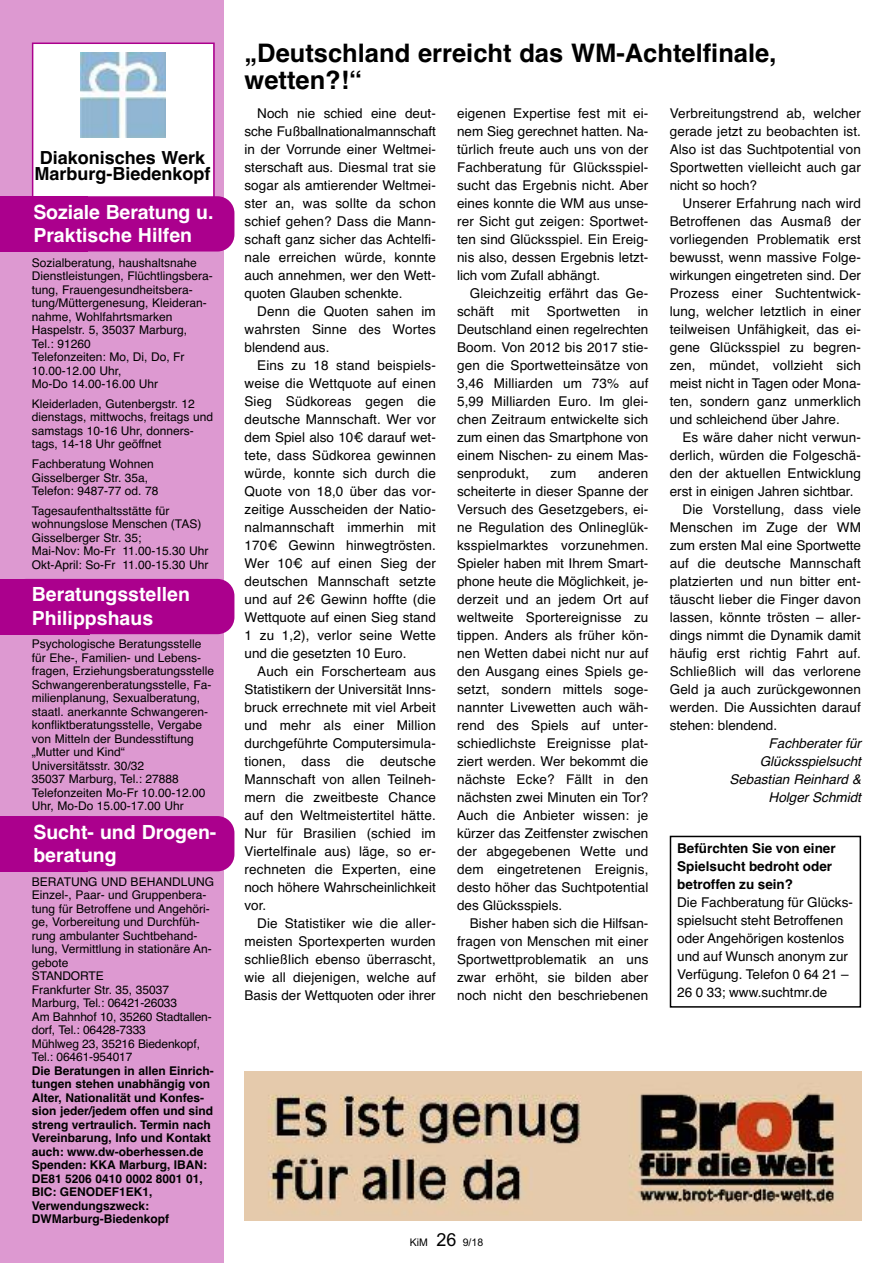
<style>
.page{position:relative;width:893px;height:1263px;background:#fff}
.page>*{position:absolute;margin:0;border:0;box-sizing:border-box;transform-origin:0 0}
.t1{font:700 25.5px/27px "Helvetica";color:#000}
.t2{font:700 19.5px/23.4px "Helvetica";color:#fff}
.t3{font:700 18px/16.5px "Helvetica";color:#000}
.t4{font:13.5px/18px "Helvetica";letter-spacing:.01em;color:#000;text-align:justify}
.t5{font:italic 13.5px/18px "Helvetica";color:#000;text-align:right}
.t6{font:700 13.5px/18px "Helvetica";color:#000}
.t7{font:12px/13.5px "Helvetica";color:#000}
.t8{font:700 12px/13.5px "Helvetica";color:#000}
.t9{font:10.5px "Arial";color:#000}
.s1{font-size:18px}
</style>
<div class="page">
<div style="left:0;top:0;width:223px;height:1263px;background:#dd99d1"></div>
<div style="left:33px;top:44px;width:180px;height:189px;background:#fff"></div>
<div style="left:32px;top:43px;width:183px;height:191px;border:2px solid #ab008d"></div>
<div style="left:9px;top:196px;width:225px;height:55px;background:#ab008d;border-radius:17px"></div>
<div style="left:0;top:196px;width:88px;height:55px;background:#ab008d"></div>
<div style="left:9px;top:579px;width:225px;height:55px;background:#ab008d;border-radius:17px"></div>
<div style="left:0;top:579px;width:89px;height:55px;background:#ab008d"></div>
<div style="left:9px;top:816px;width:225px;height:55px;background:#ab008d;border-radius:17px"></div>
<div style="left:0;top:816px;width:88px;height:55px;background:#ab008d"></div>
<img style="left:81px;top:52px;width:85px;height:85px">
<div style="left:670px;top:836px;width:191px;height:172px;border:2px solid #000"></div>
<img style="left:244px;top:1071px;width:617px;height:149px">
<h3 class="t3" style="left:35px;top:149px;width:177px">Diakonisches Werk<br>Marburg-Biedenkopf</h3>
<h2 class="t2" style="left:33px;top:200px;width:182px">Soziale Beratung u.<br>Praktische Hilfen</h2>
<p class="t7" style="left:32px;top:256px;width:182px">Sozialberatung, haushaltsnahe<br>Dienstleistungen, Flüchtlingsbera&shy;tung, Frauengesundheitsbera&shy;tung/Müttergenesung, Kleideran&shy;nahme, Wohlfahrtsmarken<br>Haspelstr. 5, 35037 Marburg,<br>Tel.: 91260<br>Telefonzeiten: Mo, Di, Do, Fr<br>10.00-12.00 Uhr,<br>Mo-Do 14.00-16.00 Uhr</p>
<p class="t7" style="left:32px;top:397px;width:183px">Kleiderladen, Gutenbergstr. 12 dienstags, mittwochs, freitags und samstags 10-16 Uhr, donners&shy;tags, 14-18 Uhr geöffnet</p>
<p class="t7" style="left:32px;top:457px;width:128px">Fachberatung Wohnen<br>Gisselberger Str. 35a,<br>Telefon: 9487-77 od. 78</p>
<p class="t7" style="left:32px;top:504px;width:178px">Tagesaufenthaltsstätte für wohnungslose Menschen (TAS)<br>Gisselberger Str. 35;<br>Mai-Nov: Mo-Fr 11.00-15.30 Uhr<br>Okt-April: So-Fr 11.00-15.30 Uhr</p>
<h2 class="t2" style="left:32px;top:583px;width:160px">Beratungsstellen<br>Philippshaus</h2>
<p class="t7" style="left:32px;top:637px;width:184px">Psychologische Beratungsstelle für Ehe-, Familien- und Lebens&shy;fragen, Erziehungsberatungsstelle<br>Schwangerenberatungsstelle, Fa&shy;milienplanung, Sexualberatung, staatl. anerkannte Schwangeren&shy;konfliktberatungsstelle, Vergabe von Mitteln der Bundesstiftung „Mutter und Kind“<br>Universitätsstr. 30/32<br>35037 Marburg, Tel.: 27888<br>Telefonzeiten Mo-Fr 10.00-12.00<br>Uhr, Mo-Do 15.00-17.00 Uhr</p>
<h2 class="t2" style="left:33px;top:820px;width:185px">Sucht- und Drogen&shy;beratung</h2>
<p class="t7" style="left:32px;top:875px;width:184px">BERATUNG UND BEHANDLUNG<br>Einzel-, Paar- und Gruppenbera&shy;tung für Betroffene und Angehöri&shy;ge, Vorbereitung und Durchfüh&shy;rung ambulanter Suchtbehand&shy;lung, Vermittlung in stationäre An&shy;gebote<br>STANDORTE<br>Frankfurter Str. 35, 35037<br>Marburg, Tel.: 06421-26033<br>Am Bahnhof 10, 35260 Stadtallen&shy;dorf, Tel.: 06428-7333<br>Mühlweg 23, 35216 Biedenkopf,<br>Tel.: 06461-954017</p>
<p class="t8" style="left:32px;top:1064px;width:184px">Die Beratungen in allen Einrich&shy;tungen stehen unabhängig von<br>Alter, Nationalität und Konfes&shy;sion jeder/jedem offen und sind streng vertraulich. Termin nach<br>Vereinbarung, Info und Kontakt auch: www.dw-oberhessen.de<br>Spenden: KKA Marburg, IBAN:<br>DE81 5206 0410 0002 8001 01,<br>BIC: GENODEF1EK1,<br>Verwendungszweck:<br>DWMarburg-Biedenkopf</p>
<h1 class="t1" style="left:244px;top:39px;width:533px">„Deutschland erreicht das WM-Achtelfinale, wetten?!“</h1>
<p class="t4" style="left:244px;top:105px;width:193px;text-indent:13px">Noch nie schied eine deut&shy;sche Fußballnationalmannschaft in der Vorrunde einer Weltmei&shy;sterschaft aus. Diesmal trat sie sogar als amtierender Weltmei&shy;ster an, was sollte da schon schief gehen? Dass die Mann&shy;schaft ganz sicher das Achtelfi&shy;nale erreichen würde, konnte auch annehmen, wer den Wett&shy;quoten Glauben schenkte.</p>
<p class="t4" style="left:244px;top:303px;width:193px;text-indent:13px">Denn die Quoten sahen im wahrsten Sinne des Wortes blendend aus.</p>
<p class="t4" style="left:244px;top:357px;width:193px;text-indent:13px">Eins zu 18 stand beispiels&shy;weise die Wettquote auf einen Sieg Südkoreas gegen die deutsche Mannschaft. Wer vor dem Spiel also 10€ darauf wet&shy;tete, dass Südkorea gewinnen würde, konnte sich durch die Quote von 18,0 über das vor&shy;zeitige Ausscheiden der Natio&shy;nalmannschaft immerhin mit 170€ Gewinn hinwegtrösten.<br>Wer 10€ auf einen Sieg der deutschen Mannschaft setzte und auf 2€ Gewinn hoffte (die Wettquote auf einen Sieg stand 1 zu 1,2), verlor seine Wette und die gesetzten 10 Euro.</p>
<p class="t4" style="left:244px;top:663px;width:193px;text-indent:13px">Auch ein Forscherteam aus Statistikern der Universität Inns&shy;bruck errechnete mit viel Arbeit und mehr als einer Million durchgeführte Computersimula&shy;tionen, dass die deutsche Mannschaft von allen Teilneh&shy;mern die zweitbeste Chance auf den Weltmeistertitel hätte.<br>Nur für Brasilien (schied im Viertelfinale aus) läge, so er&shy;rechneten die Experten, eine noch höhere Wahrscheinlichkeit vor.</p>
<p class="t4" style="left:244px;top:915px;width:193px;text-indent:13px">Die Statistiker wie die aller&shy;meisten Sportexperten wurden schließlich ebenso überrascht, wie all diejenigen, welche auf Basis der Wettquoten oder ihrer</p>
<p class="t4" style="left:457px;top:105px;width:193px">eigenen Expertise fest mit ei&shy;nem Sieg gerechnet hatten. Na&shy;türlich freute auch uns von der Fachberatung für Glücksspiel&shy;sucht das Ergebnis nicht. Aber eines konnte die WM aus unse&shy;rer Sicht gut zeigen: Sportwet&shy;ten sind Glücksspiel. Ein Ereig&shy;nis also, dessen Ergebnis letzt&shy;lich vom Zufall abhängt.</p>
<p class="t4" style="left:457px;top:285px;width:193px;text-indent:13px">Gleichzeitig erfährt das Ge&shy;schäft</p>
<p class="t4" style="left:511px;top:303px;width:20px">mit</p>
<p class="t4" style="left:547px;top:303px;width:75px">Sportwetten</p>
<p class="t4" style="left:457px;top:303px;width:193px;text-indent:181px">in Deutschland einen regelrechten Boom. Von 2012 bis 2017 stie&shy;gen die Sportwetteinsätze von 3,46 Milliarden um 73% auf 5,99 Milliarden Euro. Im glei&shy;chen Zeitraum entwickelte sich zum einen das Smartphone von einem Nischen- zu einem Mas&shy;senprodukt,</p>
<p class="t4" style="left:457px;top:465px;width:193px;text-indent:141px">anderen scheiterte in dieser Spanne der Versuch des Gesetzgebers, ei&shy;ne Regulation des Onlineglük&shy;ksspielmarktes vorzunehmen.<br>Spieler haben mit Ihrem Smart&shy;phone heute die Möglichkeit, je&shy;derzeit und an jedem Ort auf weltweite Sportereignisse zu tippen. Anders als früher kön&shy;nen Wetten dabei nicht nur auf den Ausgang eines Spiels ge&shy;setzt, sondern mittels soge&shy;nannter Livewetten auch wäh&shy;rend des Spiels auf unter&shy;schiedlichste Ereignisse plat&shy;ziert werden. Wer bekommt die nächste Ecke? Fällt in den nächsten zwei Minuten ein Tor?<br>Auch die Anbieter wissen: je kürzer das Zeitfenster zwischen der abgegebenen Wette und dem eingetretenen Ereignis, desto höher das Suchtpotential des Glücksspiels.</p>
<p class="t4" style="left:457px;top:915px;width:193px;text-indent:13px">Bisher haben sich die Hilfsan&shy;fragen von Menschen mit einer Sportwettproblematik an uns zwar erhöht, sie bilden aber noch nicht den beschriebenen</p>
<p class="t4" style="left:551px;top:465px;width:27px">zum</p>
<p class="t4" style="left:670px;top:105px;width:193px">Verbreitungstrend ab, welcher gerade jetzt zu beobachten ist.<br>Also ist das Suchtpotential von Sportwetten vielleicht auch gar nicht so hoch?</p>
<p class="t4" style="left:670px;top:195px;width:193px;text-indent:13px">Unserer Erfahrung nach wird Betroffenen das Ausmaß der vorliegenden Problematik erst bewusst, wenn massive Folge&shy;wirkungen eingetreten sind. Der Prozess einer Suchtentwick&shy;lung, welcher letztlich in einer teilweisen Unfähigkeit, das ei&shy;gene Glücksspiel zu begren&shy;zen, mündet, vollzieht sich meist nicht in Tagen oder Mona&shy;ten, sondern ganz unmerklich und schleichend über Jahre.</p>
<p class="t4" style="left:682px;top:429px;width:180px">Es wäre daher nicht verwun-</p>
<p class="t4" style="left:670px;top:447px;width:193px">derlich, würden die Folgeschä-</p>
<p class="t4" style="left:670px;top:465px;width:193px">den der aktuellen Entwicklung</p>
<p class="t4" style="left:670px;top:483px;width:185px">erst in einigen Jahren sichtbar.</p>
<p class="t4" style="left:682px;top:501px;width:180px">Die Vorstellung, dass viele</p>
<p class="t4" style="left:670px;top:519px;width:193px">Menschen im Zuge der WM</p>
<p class="t4" style="left:670px;top:537px;width:193px">zum ersten Mal eine Sportwette</p>
<p class="t4" style="left:670px;top:555px;width:193px">auf die deutsche Mannschaft</p>
<p class="t4" style="left:670px;top:573px;width:193px">platzierten und nun bitter ent-</p>
<p class="t4" style="left:670px;top:591px;width:193px">täuscht lieber die Finger davon</p>
<p class="t4" style="left:670px;top:609px;width:193px">lassen, könnte trösten – aller-</p>
<p class="t4" style="left:670px;top:627px;width:193px">dings nimmt die Dynamik damit</p>
<p class="t4" style="left:670px;top:645px;width:193px">häufig erst richtig Fahrt auf.</p>
<p class="t4" style="left:670px;top:663px;width:193px">Schließlich will das verlorene</p>
<p class="t4" style="left:670px;top:681px;width:193px">Geld ja auch zurückgewonnen</p>
<p class="t4" style="left:670px;top:699px;width:193px">werden. Die Aussichten darauf</p>
<p class="t4" style="left:670px;top:717px;width:109px">stehen: blendend.</p>
<p class="t5" style="left:729px;top:735px;width:133px">Fachberater für<br>Glücksspielsucht<br>Sebastian Reinhard &amp;<br>Holger Schmidt</p>
<p class="t6" style="left:677px;top:840px;width:160px">Befürchten Sie von einer<br>Spielsucht bedroht oder betroffen zu sein?</p>
<p class="t4" style="left:677px;top:894px;width:177px;text-align:left">Die Fachberatung für Glücks&shy;spielsucht steht Betroffenen oder Angehörigen kostenlos und auf Wunsch anonym zur<br>Verfügung. Telefon 0 64 21 –<br>26 0 33; www.suchtmr.de</p>
<p class="t9" style="left:410px;top:1236px;width:75px">KiM <span class="s1">26</span> 9/18</p>
</div>
